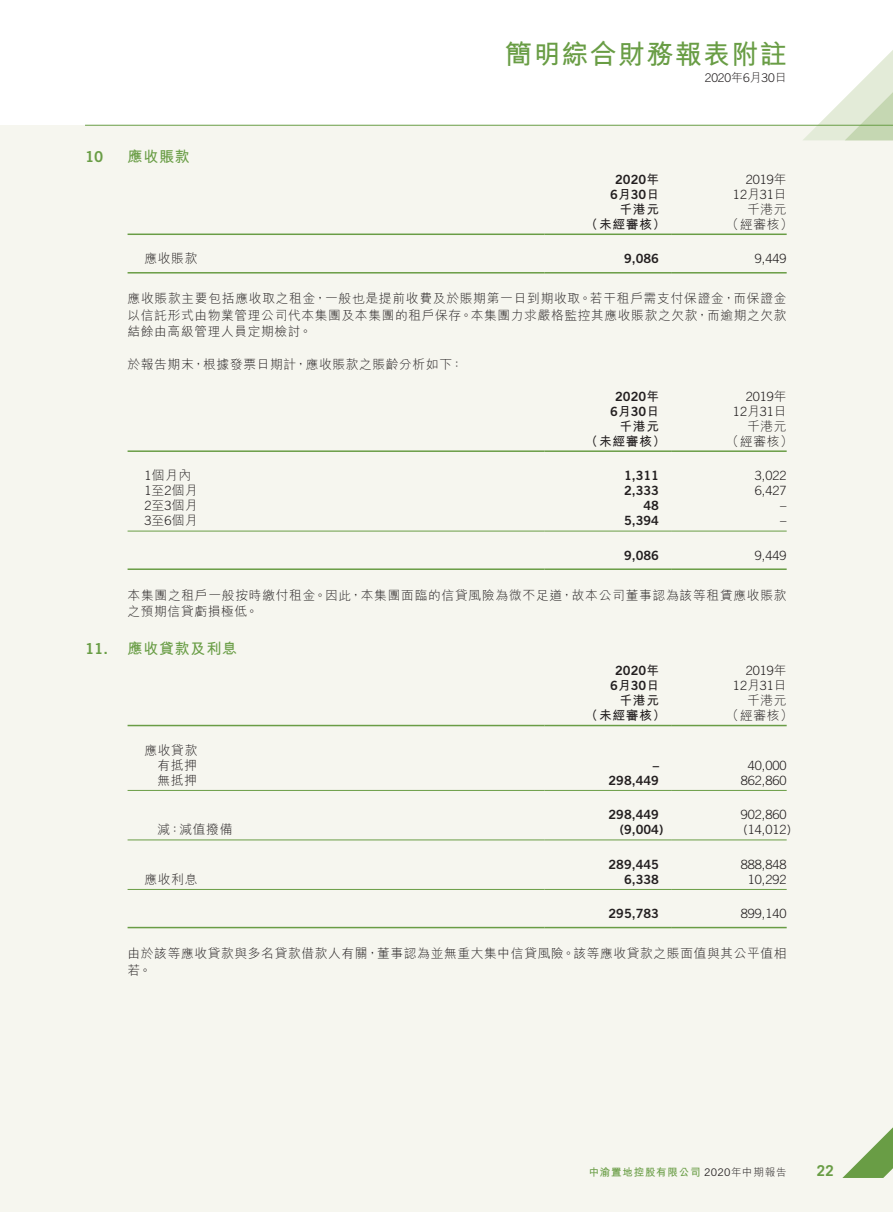
<style>
.page{position:relative;width:893px;height:1212px;background:#fff}
.page>*{position:absolute;margin:0;border:0;box-sizing:border-box;transform-origin:0 0}
.t1{font:700 27px "M Hei HK";letter-spacing:.05em;color:#699d45}
.Heading_1{font:700 15px "M Hei HK";letter-spacing:.05em;color:#699d45}
.Heading_1-2{font:15px "Trade Gothic LT Std Bd 2";color:#699d45}
.t2{font:700 15px "Trade Gothic LT Std";color:#699d45}
.Body_Text{font:300 12.75px/16.5px "M Hei HK";letter-spacing:.05em;color:#231f20}
.Body_Text-2{font:300 12.75px "Trade Gothic LT Std";color:#231f20}
.Body_Text-3{font:12.75px "Trade Gothic LT Std Bd 2";color:#231f20}
.Body_Text-4{font:700 12.75px "M Hei HK";letter-spacing:.05em;color:#231f20}
.t3{font:300 12px "Trade Gothic LT Std";letter-spacing:-.005em;color:#231f20}
.t4{font:700 10.5px "M Hei HK";letter-spacing:.075em;color:#699d45}
.s1{font-family:"M Hei HK"}
.s2{font-family:"M Hei HK";font-weight:700}
.s3{font-family:"Trade Gothic LT Std"}
.s4{font-family:"Trade Gothic LT Std";font-weight:400;color:#231f20}
.s5{font-weight:300;color:#231f20}
</style>
<div class="page">
<div style="left:0;top:125px;width:893px;height:1087px;background:#f6f6ef"></div>
<svg style="left:802px;top:50px;width:91px;height:90px"></svg>
<hr style="left:85px;top:125px;width:808px;height:1px;background:#699d45">
<svg style="left:842px;top:1127px;width:51px;height:51px"></svg>
<hr style="left:128px;top:233px;width:416px;height:2px;background:#699d45">
<hr style="left:544px;top:233px;width:128px;height:2px;background:#699d45">
<hr style="left:672px;top:233px;width:115px;height:2px;background:#699d45">
<hr style="left:128px;top:272px;width:416px;height:2px;background:#699d45">
<hr style="left:544px;top:272px;width:128px;height:2px;background:#699d45">
<hr style="left:672px;top:272px;width:115px;height:2px;background:#699d45">
<hr style="left:128px;top:450px;width:416px;height:2px;background:#699d45">
<hr style="left:544px;top:450px;width:128px;height:2px;background:#699d45">
<hr style="left:672px;top:450px;width:115px;height:2px;background:#699d45">
<hr style="left:128px;top:531px;width:416px;height:1px;background:#699d45">
<hr style="left:544px;top:531px;width:128px;height:1px;background:#699d45">
<hr style="left:672px;top:531px;width:115px;height:1px;background:#699d45">
<hr style="left:128px;top:568px;width:416px;height:2px;background:#699d45">
<hr style="left:544px;top:568px;width:128px;height:2px;background:#699d45">
<hr style="left:672px;top:568px;width:115px;height:2px;background:#699d45">
<hr style="left:128px;top:725px;width:416px;height:1px;background:#699d45">
<hr style="left:544px;top:725px;width:128px;height:1px;background:#699d45">
<hr style="left:672px;top:725px;width:115px;height:1px;background:#699d45">
<hr style="left:128px;top:790px;width:416px;height:1px;background:#699d45">
<hr style="left:544px;top:790px;width:128px;height:1px;background:#699d45">
<hr style="left:672px;top:790px;width:115px;height:1px;background:#699d45">
<hr style="left:128px;top:839px;width:416px;height:1px;background:#699d45">
<hr style="left:544px;top:839px;width:128px;height:1px;background:#699d45">
<hr style="left:672px;top:839px;width:115px;height:1px;background:#699d45">
<hr style="left:128px;top:889px;width:416px;height:1px;background:#699d45">
<hr style="left:544px;top:889px;width:128px;height:1px;background:#699d45">
<hr style="left:672px;top:889px;width:115px;height:1px;background:#699d45">
<hr style="left:128px;top:927px;width:416px;height:1px;background:#699d45">
<hr style="left:544px;top:927px;width:128px;height:1px;background:#699d45">
<hr style="left:672px;top:927px;width:115px;height:1px;background:#699d45">
<h1 class="t1" style="left:505px;top:34px;width:283px">簡明綜合財務報表附註</h1>
<p class="t3" style="left:705px;top:70px;width:83px">2020<span class="s1">年月</span>6 30<span class="s1">日</span></p>
<p class="Heading_1-2" style="left:85px;top:148px;width:20px">10</p>
<p class="Heading_1-2" style="left:85px;top:639px;width:24px">11.</p>
<p class="Heading_1" style="left:128px;top:146px;width:64px">應收賬款</p>
<p class="Body_Text-3" style="left:615px;top:171px;width:45px">2020<span class="s2">年</span></p>
<p class="Body_Text-3" style="left:610px;top:186px;width:50px">6<span class="s2">月</span>30<span class="s2">日</span></p>
<p class="Body_Text-4" style="left:620px;top:200px;width:41px">千港元</p>
<p class="Body_Text-4" style="left:585px;top:215px;width:82px">（未經審核）</p>
<p class="Body_Text-2" style="left:746px;top:172px;width:43px">2019<span class="s1">年</span></p>
<p class="Body_Text-2" style="left:733px;top:187px;width:55px">12<span class="s1">月</span>31<span class="s1">日</span></p>
<p class="Body_Text" style="left:747px;top:201px;width:41px">千港元</p>
<p class="Body_Text" style="left:726px;top:216px;width:68px">（經審核(</p>
<p class="Body_Text" style="left:145px;top:250px;width:54px">應收賬款</p>
<p class="Body_Text" style="left:128px;top:290px;width:661px;text-align:justify">應收賬款主要包括應收取之租金，一般也是提前收費及於賬期第一日到期收取。若干租戶需支付保證金，而保證金以信託形式由物業管理公司代本集團及本集團的租戶保存。本集團力求嚴格監控其應收賬款之欠款，而逾期之欠款結餘由高級管理人員定期檢討。</p>
<p class="Body_Text" style="left:128px;top:356px;width:337px">於報告期末，根據發票日期計，應收賬款之賬齡分析如下：</p>
<p class="Body_Text-3" style="left:615px;top:388px;width:45px">2020<span class="s2">年</span></p>
<p class="Body_Text-3" style="left:610px;top:403px;width:50px">6<span class="s2">月</span>30<span class="s2">日</span></p>
<p class="Body_Text-3" style="left:624px;top:251px;width:37px">9,086</p>
<p class="Body_Text-2" style="left:755px;top:251px;width:33px">9,449</p>
<p class="Body_Text-2" style="left:746px;top:389px;width:43px">2019<span class="s1">年</span></p>
<p class="Body_Text-2" style="left:733px;top:404px;width:55px">12<span class="s1">月</span>31<span class="s1">日</span></p>
<p class="Body_Text" style="left:747px;top:418px;width:41px">千港元</p>
<p class="Body_Text-4" style="left:620px;top:417px;width:41px">千港元</p>
<p class="Body_Text-4" style="left:585px;top:432px;width:82px">（未經審核）</p>
<p class="Body_Text" style="left:726px;top:433px;width:68px">（經審核(</p>
<p class="Body_Text" style="left:145px;top:467px;width:48px"><span class="s3">1</span>個月內</p>
<p class="Body_Text-3" style="left:624px;top:468px;width:37px">1,311</p>
<p class="Body_Text-2" style="left:755px;top:468px;width:33px">3,022</p>
<p class="Body_Text" style="left:145px;top:482px;width:54px">至<span class="s3">1 2</span>個月</p>
<p class="Body_Text-3" style="left:624px;top:483px;width:37px">2,333</p>
<p class="Body_Text-2" style="left:755px;top:483px;width:33px">6,427</p>
<p class="Body_Text" style="left:145px;top:497px;width:54px">至<span class="s3">2 3</span>個月</p>
<p class="Body_Text-3" style="left:643px;top:498px;width:17px">48</p>
<p class="Body_Text-2" style="left:780px;top:498px;width:8px">–</p>
<p class="Body_Text" style="left:145px;top:512px;width:54px">至<span class="s3">3 6</span>個月</p>
<p class="Body_Text-3" style="left:624px;top:513px;width:37px">5,394</p>
<p class="Body_Text-2" style="left:780px;top:513px;width:8px">–</p>
<p class="Body_Text-3" style="left:624px;top:547px;width:37px">9,086</p>
<p class="Body_Text" style="left:128px;top:587px;width:661px">本集團之租戶一般按時繳付租金。因此，本集團面臨的信貸風險為微不足道，故本公司董事認為該等租賃應收賬款之預期信貸虧損極低。</p>
<p class="Heading_1" style="left:128px;top:637px;width:111px">應收貸款及利息</p>
<p class="Body_Text-2" style="left:755px;top:548px;width:33px">9,449</p>
<p class="Body_Text-3" style="left:615px;top:663px;width:45px">2020<span class="s2">年</span></p>
<p class="Body_Text-3" style="left:610px;top:678px;width:50px">6<span class="s2">月</span>30<span class="s2">日</span></p>
<p class="Body_Text-4" style="left:620px;top:691px;width:41px">千港元</p>
<p class="Body_Text-2" style="left:746px;top:663px;width:43px">2019<span class="s1">年</span></p>
<p class="Body_Text-2" style="left:733px;top:678px;width:55px">12<span class="s1">月</span>31<span class="s1">日</span></p>
<p class="Body_Text" style="left:747px;top:692px;width:41px">千港元</p>
<p class="Body_Text-4" style="left:585px;top:706px;width:82px">（未經審核）</p>
<p class="Body_Text" style="left:726px;top:707px;width:68px">（經審核(</p>
<p class="Body_Text" style="left:145px;top:741px;width:54px">應收貸款</p>
<p class="Body_Text" style="left:157px;top:756px;width:41px">有抵押</p>
<p class="Body_Text-3" style="left:653px;top:757px;width:8px">–</p>
<p class="Body_Text-2" style="left:748px;top:757px;width:40px">40,000</p>
<p class="Body_Text" style="left:157px;top:771px;width:41px">無抵押</p>
<p class="Body_Text-3" style="left:608px;top:772px;width:52px">298,449</p>
<p class="Body_Text-2" style="left:741px;top:772px;width:47px">862,860</p>
<p class="Body_Text-3" style="left:608px;top:807px;width:52px">298,449</p>
<p class="Body_Text-2" style="left:741px;top:807px;width:47px">902,860</p>
<p class="Body_Text" style="left:157px;top:821px;width:77px">減：減值撥備</p>
<p class="Body_Text-3" style="left:620px;top:822px;width:45px">)9,004(</p>
<p class="Body_Text-2" style="left:744px;top:822px;width:49px">)14,012(</p>
<p class="Body_Text-3" style="left:608px;top:856px;width:52px">289,445</p>
<p class="Body_Text-2" style="left:741px;top:856px;width:47px">888,848</p>
<p class="Body_Text" style="left:145px;top:870px;width:54px">應收利息</p>
<p class="Body_Text-3" style="left:624px;top:871px;width:37px">6,338</p>
<p class="Body_Text-2" style="left:748px;top:871px;width:40px">10,292</p>
<p class="Body_Text-3" style="left:608px;top:906px;width:52px">295,783</p>
<p class="Body_Text" style="left:128px;top:945px;width:661px">由於該等應收貸款與多名貸款借款人有關，董事認為並無重大集中信貸風險。該等應收貸款之賬面值與其公平值相若。</p>
<p class="Body_Text-2" style="left:741px;top:906px;width:47px">899,140</p>
<p class="t4" style="left:589px;top:1164px;width:199px">中渝置地控股有限公司 <span class="s4">2020</span><span class="s5">年中期報告</span></p>
<p class="t2" style="left:817px;top:1162px;width:19px">22</p>
</div>
